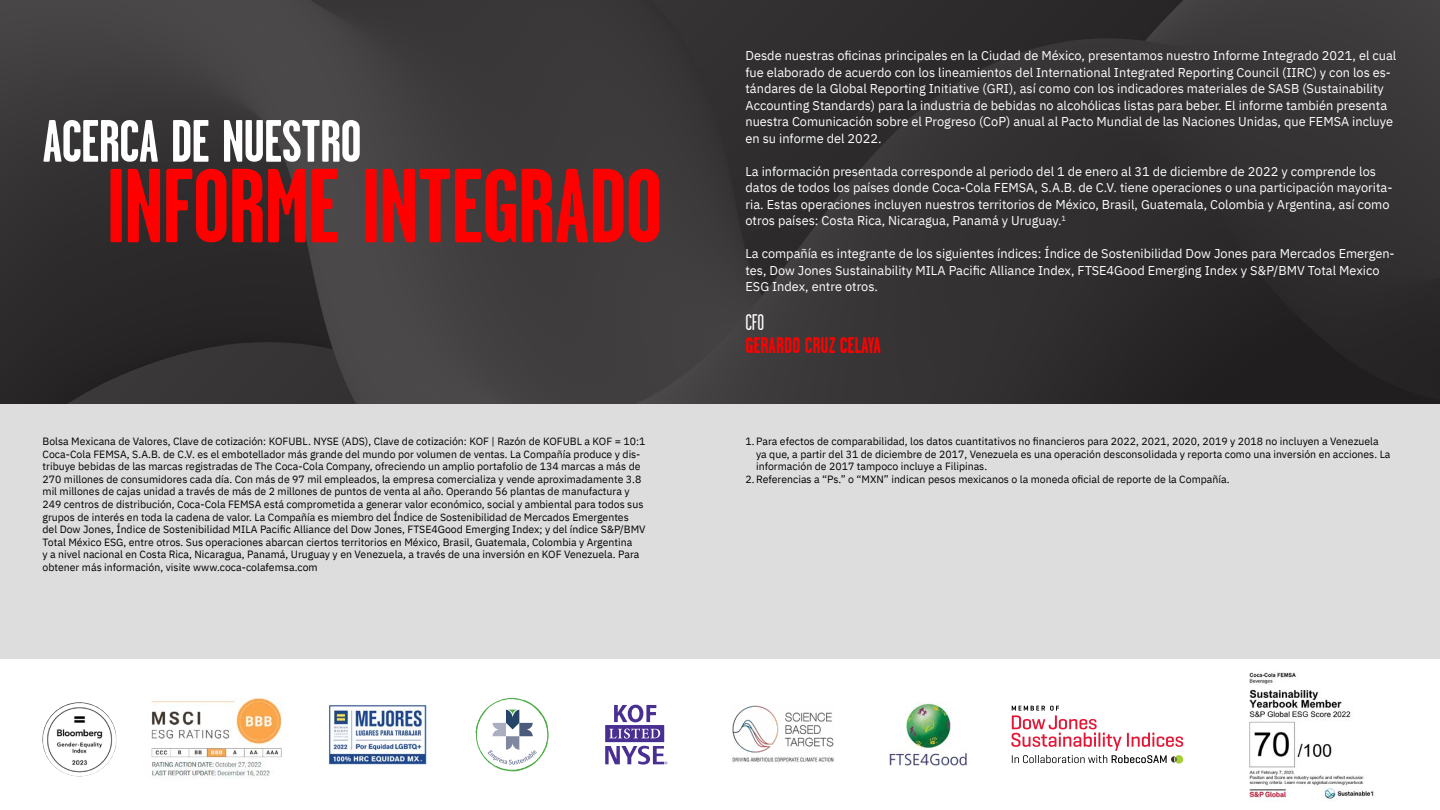
<style>
.page{position:relative;width:1440px;height:810px;background:#fff}
.page>*{position:absolute;margin:0;border:0;box-sizing:border-box;transform-origin:0 0}
.t1{font:700 105.07px "Garage Gothic";letter-spacing:-.015em;color:#f00}
.t2{font:700 59.55px "Garage Gothic";letter-spacing:-.015em;color:#fff}
.t3{font:700 22.5px "Garage Gothic";color:#f00}
.t4{font:22.5px "Garage Gothic";color:#fff}
.t5{font:12.75px/16.5px "IBM Plex Sans";color:#fff}
.t6{font:10.5px/12.6px "IBM Plex Sans";color:#000}
</style>
<div class="page">
<div style="left:0;top:404px;width:1440px;height:255px;background:#dedddd"></div>
<img style="left:0;top:0;width:1440px;height:404px">
<svg style="left:605px;top:705px;width:62px;height:60px"></svg>
<svg style="left:475px;top:698px;width:74px;height:74px"></svg>
<svg style="left:1011px;top:706px;width:172px;height:58px"></svg>
<img style="left:889px;top:702px;width:78px;height:64px">
<img style="left:732px;top:705px;width:102px;height:57px">
<img style="left:329px;top:705px;width:98px;height:59px">
<img style="left:151px;top:698px;width:131px;height:80px">
<img style="left:1249px;top:672px;width:125px;height:129px">
<img style="left:43px;top:702px;width:73px;height:74px;border-radius:37px">
<h2 class="t2" style="left:43px;top:109px;width:321px">ACERCA DE NUESTRO</h2>
<h1 class="t1" style="left:106px;top:150px;width:558px">INFORME INTEGRADO</h1>
<p class="t5" style="left:746px;top:46px;width:652px">Desde nuestras oficinas principales en la Ciudad de México, presentamos nuestro Informe Integrado 2021, el cual fue elaborado de acuerdo con los lineamientos del International Integrated Reporting Council (IIRC) y con los es&shy;tándares de la Global Reporting Initiative (GRI), así como con los indicadores materiales de SASB (Sustainability Accounting Standards) para la industria de bebidas no alcohólicas listas para beber. El informe también presenta nuestra Comunicación sobre el Progreso (CoP) anual al Pacto Mundial de las Naciones Unidas, que FEMSA incluye en su informe del 2022.</p>
<p class="t5" style="left:746px;top:162px;width:648px">La información presentada corresponde al periodo del 1 de enero al 31 de diciembre de 2022 y comprende los datos de todos los países donde Coca-Cola FEMSA, S.A.B. de C.V. tiene operaciones o una participación mayorita&shy;ria. Estas operaciones incluyen nuestros territorios de México, Brasil, Guatemala, Colombia y Argentina, así como otros países: Costa Rica, Nicaragua, Panamá y Uruguay.<sup>1</sup></p>
<p class="t5" style="left:746px;top:244px;width:651px">La compañía es integrante de los siguientes índices: Índice de Sostenibilidad Dow Jones para Mercados Emergen&shy;tes, Dow Jones Sustainability MILA Pacific Alliance Index, FTSE4Good Emerging Index y S&amp;P/BMV Total Mexico<br>ESG Index, entre otros.</p>
<h3 class="t4" style="left:746px;top:311px;width:20px">CFO</h3>
<h3 class="t3" style="left:746px;top:333px;width:137px">GERARDO CRUZ CELAYA</h3>
<p class="t6" style="left:43px;top:434px;width:605px">Bolsa Mexicana de Valores, Clave de cotización: KOFUBL. NYSE (ADS), Clave de cotización: KOF | Razón de KOFUBL a KOF = 10:1<br>Coca-Cola FEMSA, S.A.B. de C.V. es el embotellador más grande del mundo por volumen de ventas. La Compañía produce y dis&shy;tribuye bebidas de las marcas registradas de The Coca-Cola Company, ofreciendo un amplio portafolio de 134 marcas a más de 270 millones de consumidores cada día. Con más de 97 mil empleados, la empresa comercializa y vende aproximadamente 3.8 mil millones de cajas unidad a través de más de 2 millones de puntos de venta al año. Operando 56 plantas de manufactura y 249 centros de distribución, Coca-Cola FEMSA está comprometida a generar valor económico, social y ambiental para todos sus grupos de interés en toda la cadena de valor. La Compañía es miembro del Índice de Sostenibilidad de Mercados Emergentes del Dow Jones, Índice de Sostenibilidad MILA Pacific Alliance del Dow Jones, FTSE4Good Emerging Index; y del índice S&amp;P/BMV Total México ESG, entre otros. Sus operaciones abarcan ciertos territorios en México, Brasil, Guatemala, Colombia y Argentina<br>y a nivel nacional en Costa Rica, Nicaragua, Panamá, Uruguay y en Venezuela, a través de una inversión en KOF Venezuela. Para obtener más información, visite www.coca-colafemsa.com</p>
<p class="t6" style="left:746px;top:434px;width:635px">1.Para efectos de comparabilidad, los datos cuantitativos no financieros para 2022, 2021, 2020, 2019 y 2018 no incluyen a Venezuela</p>
<p class="t6" style="left:756px;top:447px;width:636px">ya que, a partir del 31 de diciembre de 2017, Venezuela es una operación desconsolidada y reporta como una inversión en acciones. La</p>
<p class="t6" style="left:756px;top:459px;width:233px">información de 2017 tampoco incluye a Filipinas.</p>
<p class="t6" style="left:746px;top:472px;width:486px">2.Referencias a “Ps.” o “MXN” indican pesos mexicanos o la moneda oficial de reporte de la Compañía.</p>
</div>
